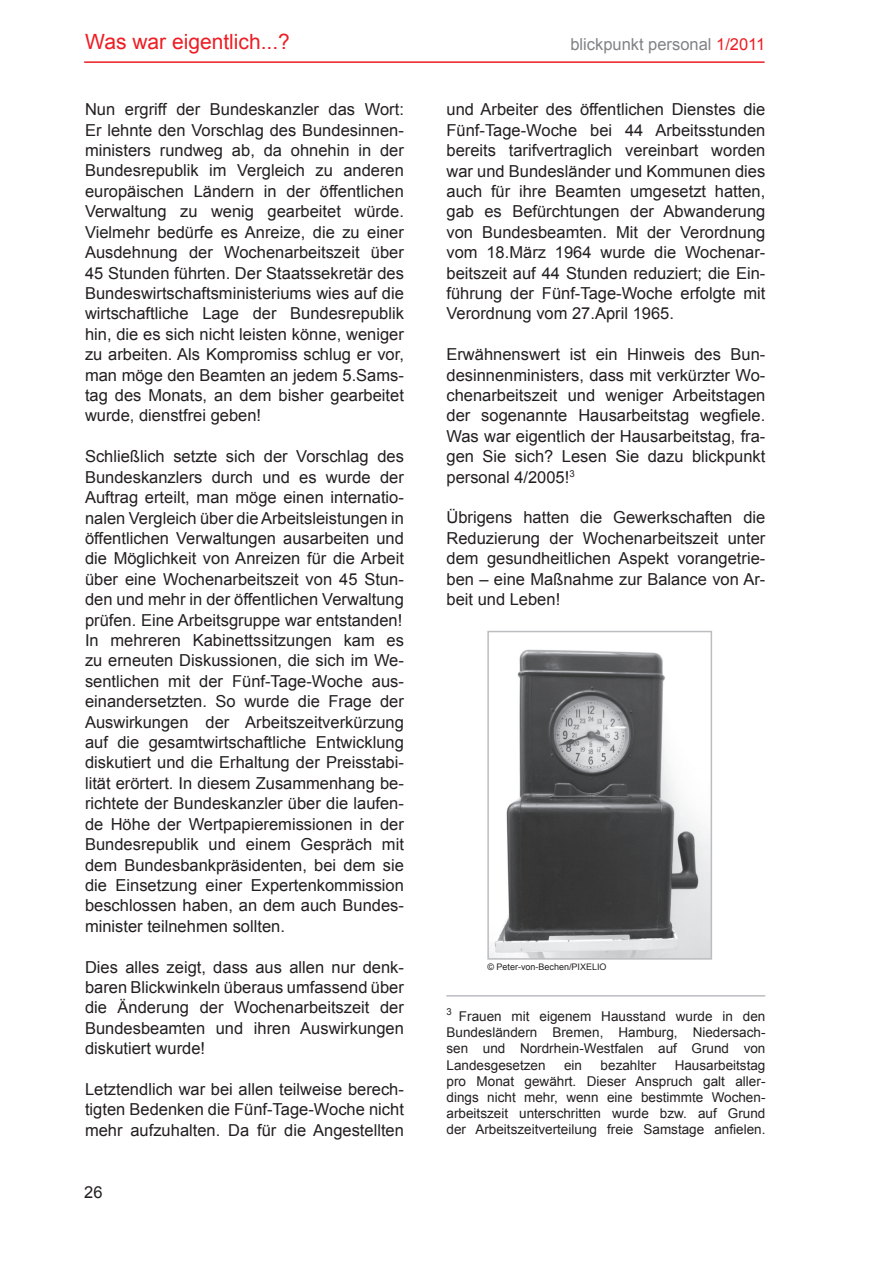
<style>
.page{position:relative;width:893px;height:1263px;background:#fff}
.page>*{position:absolute;margin:0;border:0;box-sizing:border-box;transform-origin:0 0}
.t1{font:21px "Arial";color:#ee1d23}
.t2{font:16.5px/20.4px "Arial";color:#231f20;text-align:justify}
.t3{font:16.5px "Arial";color:#808285}
.t4{font:13.5px/16.2px "Arial";color:#231f20;text-align:justify}
.t5{font:9px "Arial";color:#231f20}
.s1{color:#ee1d23}
</style>
<div class="page">
<hr style="left:84px;top:61px;width:681px;height:2px;background:#ee1d23">
<hr style="left:446px;top:995px;width:319px;height:1px;background:#bcbdc0">
<img style="left:490px;top:649px;width:219px;height:308px">
<div style="left:487px;top:631px;width:225px;height:329px;border:2px solid #bcbdc0"></div>
<p class="t1" style="left:85px;top:28px;width:206px">Was war eigentlich...?</p>
<p class="t3" style="left:570px;top:33px;width:197px">blickpunkt personal <span class="s1">1/2011</span></p>
<p class="t2" style="left:85px;top:99px;width:320px">Nun ergriff der Bundeskanzler das Wort:<br>Er lehnte den Vorschlag des Bundesinnen&shy;ministers rundweg ab, da ohnehin in der Bundesrepublik im Vergleich zu anderen europäischen Ländern in der öffentlichen Verwaltung zu wenig gearbeitet würde.<br>Vielmehr bedürfe es Anreize, die zu einer Ausdehnung der Wochenarbeitszeit über 45 Stunden führten. Der Staatssekretär des Bundeswirtschaftsministeriums wies auf die wirtschaftliche Lage der Bundesrepublik hin, die es sich nicht leisten könne, weniger zu arbeiten. Als Kompromiss schlug er vor, man möge den Beamten an jedem 5.Sams&shy;tag des Monats, an dem bisher gearbeitet wurde, dienstfrei geben!</p>
<p class="t2" style="left:85px;top:446px;width:320px">Schließlich setzte sich der Vorschlag des Bundeskanzlers durch und es wurde der Auftrag erteilt, man möge einen internatio&shy;nalen Vergleich über die Arbeitsleistungen in öffentlichen Verwaltungen ausarbeiten und die Möglichkeit von Anreizen für die Arbeit über eine Wochenarbeitszeit von 45 Stun&shy;den und mehr in der öffentlichen Verwaltung prüfen. Eine Arbeitsgruppe war entstanden!<br>In mehreren Kabinettssitzungen kam es zu erneuten Diskussionen, die sich im We&shy;sentlichen mit der Fünf-Tage-Woche aus&shy;einandersetzten. So wurde die Frage der Auswirkungen der Arbeitszeitverkürzung auf die gesamtwirtschaftliche Entwicklung diskutiert und die Erhaltung der Preisstabi&shy;lität erörtert. In diesem Zusammenhang be&shy;richtete der Bundeskanzler über die laufen&shy;de Höhe der Wertpapieremissionen in der Bundesrepublik und einem Gespräch mit dem Bundesbankpräsidenten, bei dem sie die Einsetzung einer Expertenkommission beschlossen haben, an dem auch Bundes&shy;minister teilnehmen sollten.</p>
<p class="t2" style="left:85px;top:957px;width:320px">Dies alles zeigt, dass aus allen nur denk&shy;baren Blickwinkeln überaus umfassend über die Änderung der Wochenarbeitszeit der Bundesbeamten und ihren Auswirkungen diskutiert wurde!</p>
<p class="t2" style="left:85px;top:1079px;width:320px">Letztendlich war bei allen teilweise berech&shy;tigten Bedenken die Fünf-Tage-Woche nicht mehr aufzuhalten. Da für die Angestellten</p>
<p class="t2" style="left:84px;top:1182px;width:20px">26</p>
<p class="t2" style="left:446px;top:99px;width:320px">und Arbeiter des öffentlichen Dienstes die Fünf-Tage-Woche bei 44 Arbeitsstunden bereits tarifvertraglich vereinbart worden war und Bundesländer und Kommunen dies auch für ihre Beamten umgesetzt hatten, gab es Befürchtungen der Abwanderung von Bundesbeamten. Mit der Verordnung vom 18.März 1964 wurde die Wochenar&shy;beitszeit auf 44 Stunden reduziert; die Ein&shy;führung der Fünf-Tage-Woche erfolgte mit Verordnung vom 27.April 1965.</p>
<p class="t2" style="left:446px;top:344px;width:320px">Erwähnenswert ist ein Hinweis des Bun&shy;desinnenministers, dass mit verkürzter Wo&shy;chenarbeitszeit und weniger Arbeitstagen der sogenannte Hausarbeitstag wegfiele.<br>Was war eigentlich der Hausarbeitstag, fra&shy;gen Sie sich? Lesen Sie dazu blickpunkt personal 4/2005!<sup>3</sup></p>
<p class="t2" style="left:446px;top:508px;width:320px">Übrigens hatten die Gewerkschaften die Reduzierung der Wochenarbeitszeit unter dem gesundheitlichen Aspekt vorangetrie&shy;ben – eine Maßnahme zur Balance von Ar&shy;beit und Leben!</p>
<p class="t5" style="left:487px;top:961px;width:121px">© Peter-von-Bechen/PIXELIO</p>
<p class="t4" style="left:447px;top:1008px;width:320px"><sup>3</sup> Frauen mit eigenem Hausstand wurde in den Bundesländern Bremen, Hamburg, Niedersach&shy;sen und Nordrhein-Westfalen auf Grund von Landesgesetzen</p>
<p class="t4" style="left:447px;top:1057px;width:320px;text-indent:228px">Hausarbeitstag pro Monat gewährt. Dieser Anspruch galt aller&shy;dings nicht mehr, wenn eine bestimmte Wochen&shy;arbeitszeit unterschritten wurde bzw. auf Grund der Arbeitszeitverteilung freie Samstage anfielen.</p>
<p class="t4" style="left:564px;top:1057px;width:20px">ein</p>
<p class="t4" style="left:601px;top:1057px;width:57px">bezahlter</p>
</div>
